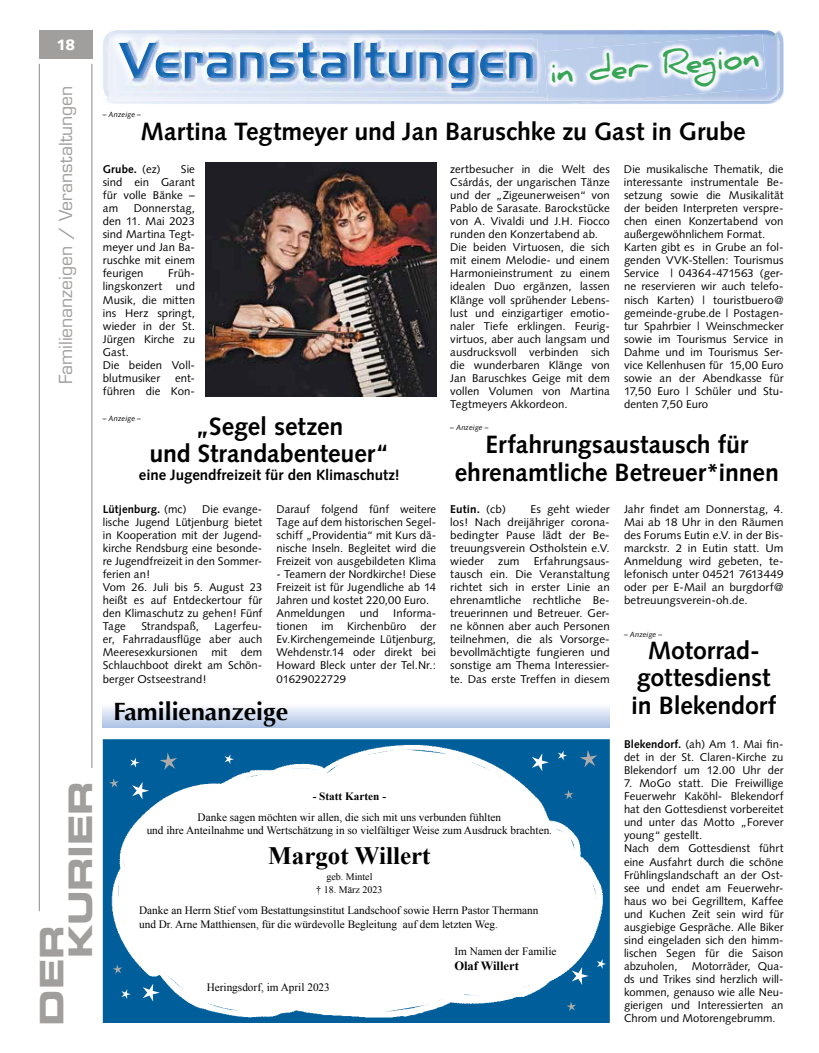
<style>
.page{position:relative;width:819px;height:1053px;background:#fff}
.page>*{position:absolute;margin:0;border:0;box-sizing:border-box;transform-origin:0 0}
.t1{font:32.5px/28.9px "Eurostile LT Std Bold Ex 2";letter-spacing:-.01em;color:#a19f9d}
.t2{font:700 31.12px "Daniel";color:#38a555}
.t3{font:700 25px/27.5px "Syntax LT Std";letter-spacing:-.005em;color:#000;text-align:center}
.t4{font:700 25px "Optima";color:#000}
.t5{font:700 25px "Times New Roman";color:#000}
.t6{font:17.5px "Eurostile LT Std";letter-spacing:-.005em;color:#a19f9d}
.t7{font:700 15px "Syntax LT Std";letter-spacing:-.005em;color:#000}
.t8{font:900 15px "Syntax LT Std";color:#fff}
.t9{font:700 12.5px "Times New Roman";color:#000}
.t10{font:11.25px/13px "Syntax";letter-spacing:.005em;color:#000;text-align:justify}
.t11{font:11.25px/20.6px "Times New Roman";color:#000;text-align:center}
.t12{font:700 11.25px "Syntax";letter-spacing:.01em;color:#000}
.t13{font:10px/13.5px "Times New Roman";color:#000;text-align:center}
.t14{font:italic 7.5px "Syntax LT Std";letter-spacing:.01em;color:#000}
.s1{font-weight:400}
.s2{font-weight:700}
</style>
<div class="page">
<hr style="left:39px;top:64px;width:1px;height:847px;background:#8c8986">
<hr style="left:92px;top:64px;width:1px;height:703px;background:#8c8986">
<div style="left:39px;top:30px;width:53px;height:29px;background:#a19f9d"></div>
<div style="left:103px;top:739px;width:506px;height:283px;border:1px solid #005f9a"></div>
<img style="left:107px;top:743px;width:499px;height:275px">
<svg style="left:115px;top:747px;width:483px;height:267px"></svg>
<svg style="left:224px;top:754px;width:10px;height:10px"></svg>
<svg style="left:563px;top:789px;width:10px;height:10px"></svg>
<svg style="left:566px;top:1001px;width:10px;height:10px"></svg>
<svg style="left:558px;top:750px;width:9px;height:10px"></svg>
<svg style="left:597px;top:958px;width:9px;height:10px"></svg>
<svg style="left:531px;top:753px;width:17px;height:18px"></svg>
<svg style="left:132px;top:781px;width:17px;height:18px"></svg>
<svg style="left:159px;top:752px;width:18px;height:18px"></svg>
<svg style="left:571px;top:966px;width:17px;height:18px"></svg>
<svg style="left:579px;top:749px;width:18px;height:18px"></svg>
<svg style="left:143px;top:983px;width:17px;height:18px"></svg>
<svg style="left:109px;top:778px;width:10px;height:9px"></svg>
<svg style="left:121px;top:989px;width:10px;height:9px"></svg>
<svg style="left:112px;top:964px;width:10px;height:9px"></svg>
<svg style="left:117px;top:752px;width:23px;height:15px"></svg>
<div style="left:103px;top:703px;width:506px;height:24px;background:linear-gradient(to bottom,#fffeff,#b2c6e7)"></div>
<img style="left:108px;top:30px;width:675px;height:74px">
<img style="left:778px;top:39px;width:2px;height:53px">
<img style="left:103px;top:39px;width:1px;height:52px">
<img style="left:104px;top:37px;width:1px;height:56px">
<img style="left:105px;top:30px;width:672px;height:71px">
<img style="left:109px;top:33px;width:434px;height:65px">
<img style="left:125px;top:39px;width:408px;height:53px">
<img style="left:125px;top:43px;width:408px;height:45px">
<img style="left:547px;top:102px;width:63px;height:2px">
<img style="left:547px;top:101px;width:64px;height:1px">
<img style="left:544px;top:34px;width:222px;height:67px">
<img style="left:206px;top:163px;width:230px;height:234px">
<p class="t8" style="left:56px;top:36px;width:20px">18</p>
<p class="t6" style="left:55px;top:384px;width:300px;rotate:-90deg">Familienanzeigen / Veranstaltungen</p>
<p class="t1" style="left:37px;top:958px;width:179px;text-indent:-67px;rotate:-90deg">Der<br>Kurier</p>
<p class="t14" style="left:103px;top:110px;width:40px">– Anzeige –</p>
<p class="t2" style="left:548px;top:53px;width:212px;rotate:-4deg">in der Region</p>
<p class="t3" style="left:141px;top:118px;width:606px">Martina Tegtmeyer und Jan Baruschke zu Gast in Grube</p>
<p class="t12" style="left:103px;top:162px;width:59px">Grube. <span class="s1">(ez)</span></p>
<p class="t10" style="left:450px;top:162px;width:161px;text-align:left">zertbesucher in die Welt des<br>Csárdás, der ungarischen Tänze und der „Zigeunerweisen“ von<br>Pablo de Sarasate. Barockstücke von A. Vivaldi und J.H. Fiocco runden den Konzertabend ab.<br>Die beiden Virtuosen, die sich mit einem Melodie- und einem<br>Harmonieinstrument zu einem idealen Duo ergänzen, lassen<br>Klänge voll sprühender Lebens&shy;lust und einzigartiger emotio&shy;naler Tiefe erklingen. Feurig&shy;virtuos, aber auch langsam und ausdrucksvoll verbinden sich die wunderbaren Klänge von<br>Jan Baruschkes Geige mit dem vollen Volumen von Martina<br>Tegtmeyers Akkordeon.</p>
<p class="t10" style="left:624px;top:162px;width:161px;text-align:left">Die musikalische Thematik, die interessante instrumentale Be&shy;setzung sowie die Musikalität der beiden Interpreten verspre&shy;chen einen Konzertabend von außergewöhnlichem Format.<br>Karten gibt es in Grube an fol&shy;genden VVK-Stellen: Tourismus<br>Service | 04364-471563 (ger&shy;ne reservieren wir auch telefo&shy;nisch Karten) | touristbuero@ gemeinde-grube.de | Postagen&shy;tur Spahrbier | Weinschmecker sowie im Tourismus Service in<br>Dahme und im Tourismus Ser&shy;vice Kellenhusen für 15,00 Euro sowie an der Abendkasse für<br>17,50 Euro | Schüler und Stu&shy;denten 7,50 Euro</p>
<p class="t10" style="left:103px;top:162px;width:94px;text-indent:78px">Sie sind ein Garant für volle Bänke – am</p>
<p class="t10" style="left:103px;top:201px;width:94px;text-indent:31px">Donnerstag, den 11. Mai 2023 sind Martina Tegt&shy;meyer und Jan Ba&shy;ruschke mit einem feurigen</p>
<p class="t10" style="left:103px;top:267px;width:94px;text-align:left;text-indent:65px">Früh&shy;lingskonzert und<br>Musik, die mitten ins Herz springt, wieder in der St.<br>Jürgen Kirche zu<br>Gast.<br>Die beiden Voll&shy;blutmusiker</p>
<p class="t10" style="left:103px;top:371px;width:94px;text-align:right">ent-<br>führen die Kon-</p>
<p class="t3" style="left:149px;top:412px;width:241px">„Segel setzen<br>und Strandabenteuer“</p>
<p class="t7" style="left:139px;top:466px;width:262px">eine Jugendfreizeit für den Klimaschutz!</p>
<p class="t12" style="left:103px;top:502px;width:85px">Lütjenburg. <span class="s1">(mc)</span></p>
<p class="t14" style="left:103px;top:414px;width:40px">– Anzeige –</p>
<p class="t14" style="left:450px;top:423px;width:40px">– Anzeige –</p>
<p class="t3" style="left:455px;top:431px;width:325px">Erfahrungsaustausch für ehrenamtliche Betreuer*innen</p>
<p class="t12" style="left:450px;top:502px;width:57px">Eutin. <span class="s1">(cb)</span></p>
<p class="t10" style="left:276px;top:502px;width:161px">Darauf folgend fünf weitere Tage auf dem historischen Segel&shy;schiff „Providentia“ mit Kurs dä&shy;nische Inseln. Begleitet wird die Freizeit von ausgebildeten Klima</p>
<p class="t10" style="left:276px;top:567px;width:161px;text-align:left">- Teamern der Nordkirche! Diese<br>Freizeit ist für Jugendliche ab 14<br>Jahren und kostet 220,00 Euro.<br>Anmeldungen</p>
<p class="t10" style="left:624px;top:502px;width:161px">Jahr findet am Donnerstag, 4.<br>Mai ab 18 Uhr in den Räumen des Forums Eutin e.V. in der Bis&shy;marckstr. 2 in Eutin statt. Um Anmeldung wird gebeten, te&shy;lefonisch unter 04521 7613449 oder per E-Mail an burgdorf@ betreuungsverein-oh.de.</p>
<p class="t10" style="left:450px;top:502px;width:161px;text-indent:80px">Es geht wieder los! Nach dreijähriger corona&shy;bedingter Pause lädt der Be&shy;treuungsverein Ostholstein e.V. wieder</p>
<p class="t10" style="left:103px;top:502px;width:161px;text-align:left;text-indent:99px">Die evange&shy;lische Jugend Lütjenburg bietet in Kooperation mit der Jugend&shy;kirche Rendsburg eine besonde&shy;re Jugendfreizeit in den Sommer&shy;ferien an!<br>Vom 26. Juli bis 5. August 23 heißt es auf Entdeckertour für den Klimaschutz zu gehen! Fünf<br>Tage</p>
<p class="t10" style="left:450px;top:554px;width:161px;text-indent:83px">Erfahrungsaus&shy;tausch ein. Die Veranstaltung richtet sich in erster Linie an ehrenamtliche rechtliche Be&shy;treuerinnen und Betreuer. Ger&shy;ne können aber auch Personen teilnehmen, die als Vorsorge&shy;bevollmächtigte fungieren und sonstige am Thema Interessier&shy;te. Das erste Treffen in diesem</p>
<p class="t10" style="left:498px;top:554px;width:23px">zum</p>
<p class="t10" style="left:276px;top:606px;width:161px;text-indent:117px">Informa&shy;tionen im Kirchenbüro der Ev.Kirchengemeinde Lütjenburg, Wehdenstr.14 oder direkt bei Howard Bleck unter der Tel.Nr.:<br>01629022729</p>
<p class="t10" style="left:360px;top:606px;width:20px">und</p>
<p class="t10" style="left:103px;top:620px;width:161px;text-indent:112px">Lagerfeu&shy;er, Fahrradausflüge aber auch Meeresexkursionen mit dem Schlauchboot direkt am Schön&shy;berger Ostseestrand!</p>
<p class="t10" style="left:141px;top:620px;width:59px">Strandspaß,</p>
<p class="t14" style="left:624px;top:629px;width:40px">– Anzeige –</p>
<p class="t3" style="left:631px;top:636px;width:146px">Motorrad&shy;gottesdienst in Blekendorf</p>
<p class="t10" style="left:624px;top:737px;width:161px"><span class="s2">Blekendorf.</span> (ah) Am 1. Mai fin&shy;det in der St. Claren-Kirche zu Blekendorf um 12.00 Uhr der</p>
<p class="t10" style="left:624px;top:776px;width:161px;text-align:left">7. MoGo statt. Die Freiwillige<br>Feuerwehr Kaköhl- Blekendorf hat den Gottesdienst vorbereitet und unter das Motto „Forever young“ gestellt.<br>Nach dem Gottesdienst führt eine Ausfahrt durch die schöne<br>Frühlingslandschaft an der Ost&shy;see und endet am Feuerwehr&shy;haus wo bei Gegrilltem, Kaffee und Kuchen Zeit sein wird für ausgiebige Gespräche. Alle Biker sind eingeladen sich den himm&shy;lischen Segen für die Saison abzuholen,</p>
<p class="t4" style="left:113px;top:696px;width:176px">Familienanzeige</p>
<p class="t11" style="left:198px;top:785px;width:305px"><span class="s2">- Statt Karten -<br></span>Danke sagen möchten wir allen, die sich mit uns verbunden fühlten</p>
<p class="t11" style="left:147px;top:820px;width:407px">und ihre Anteilnahme und Wertschätzung in so vielfältiger Weise zum Ausdruck brachten.</p>
<p class="t5" style="left:268px;top:838px;width:164px">Margot Willert</p>
<p class="t13" style="left:316px;top:869px;width:68px">geb. Mintel<br>† 18. März 2023</p>
<p class="t11" style="left:139px;top:903px;width:401px;line-height:13.5px;text-align:left">Danke an Herrn Stief vom Bestattungsinstitut Landschoof sowie Herrn Pastor Thermann und Dr. Arne Matthiensen, für die würdevolle Begleitung auf dem letzten Weg.</p>
<p class="t11" style="left:454px;top:940px;width:104px">Im Namen der Familie</p>
<p class="t9" style="left:454px;top:957px;width:66px">Olaf Willert</p>
<p class="t11" style="left:207px;top:976px;width:125px">Heringsdorf, im April 2023</p>
<p class="t10" style="left:624px;top:959px;width:161px;text-indent:68px">Motorräder, Qua&shy;ds und Trikes sind herzlich will&shy;kommen, genauso wie alle Neu&shy;gierigen und Interessierten an Chrom und Motorengebrumm.</p>
</div>
